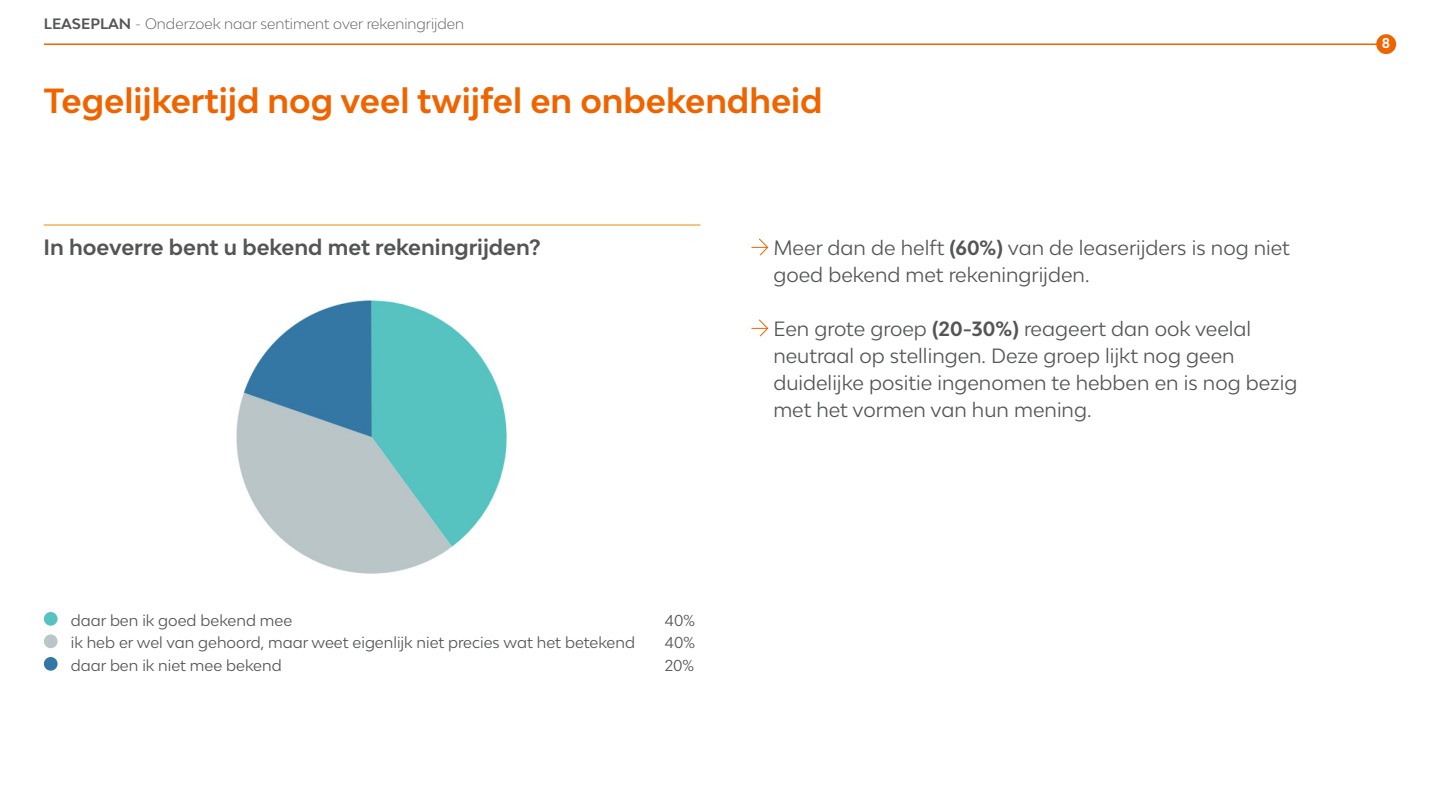
<style>
.page{position:relative;width:1440px;height:810px;background:#fff}
.page>*{position:absolute;margin:0;border:0;box-sizing:border-box;transform-origin:0 0}
.t1{font:700 33px "Lease Plan";color:#f06400}
.t2{font:700 21px "Lease Plan";color:#545656}
.t3{font:19.5px/27px "Lease Plan";color:#545656}
.t4{font:15px "Lease Plan";color:#545656}
.t5{font:300 14.25px "Lease Plan";color:#545656}
.t6{font:700 13.5px "Lease Plan";color:#fff}
.s1{font-weight:700}
</style>
<div class="page">
<hr style="left:44px;top:44px;width:1352px;height:1px;background:#f06400">
<div style="left:1376px;top:34px;width:20px;height:20px;background:#f06400;border-radius:50%"></div>
<svg style="left:752px;top:238px;width:17px;height:18px"></svg>
<svg style="left:752px;top:319px;width:17px;height:18px"></svg>
<div style="left:44px;top:612px;width:14px;height:14px;background:#56c3c0;border-radius:50%"></div>
<div style="left:44px;top:635px;width:14px;height:13px;background:#bac5c7;border-radius:50%"></div>
<div style="left:44px;top:657px;width:14px;height:14px;background:#3377a4;border-radius:50%"></div>
<hr style="left:44px;top:225px;width:656px;height:1px;background:#ed8b00">
<img style="left:236px;top:300px;width:271px;height:274px">
<p class="t5" style="left:44px;top:14px;width:422px"><span class="s1">LEASEPLAN</span> - Onderzoek naar sentiment over rekeningrijden</p>
<h1 class="t1" style="left:44px;top:80px;width:780px">Tegelijkertijd nog veel twijfel en onbekendheid</h1>
<p class="t2" style="left:44px;top:233px;width:499px">In hoeverre bent u bekend met rekeningrijden?</p>
<p class="t3" style="left:773px;top:234px;width:518px">Meer dan de helft <span class="s1">(60%)</span> van de leaserijders is nog niet goed bekend met rekeningrijden.</p>
<p class="t3" style="left:773px;top:315px;width:526px">Een grote groep <span class="s1">(20-30%)</span> reageert dan ook veelal neutraal op stellingen. Deze groep lijkt nog geen duidelijke positie ingenomen te hebben en is nog bezig met het vormen van hun mening.</p>
<p class="t4" style="left:71px;top:610px;width:223px">daar ben ik goed bekend mee</p>
<p class="t4" style="left:665px;top:610px;width:32px">40%</p>
<p class="t4" style="left:71px;top:633px;width:566px">ik heb er wel van gehoord, maar weet eigenlijk niet precies wat het betekend</p>
<p class="t4" style="left:665px;top:633px;width:32px">40%</p>
<p class="t4" style="left:71px;top:655px;width:212px">daar ben ik niet mee bekend</p>
<p class="t4" style="left:665px;top:655px;width:31px">20%</p>
<p class="t6" style="left:1382px;top:35px;width:10px">8</p>
</div>
